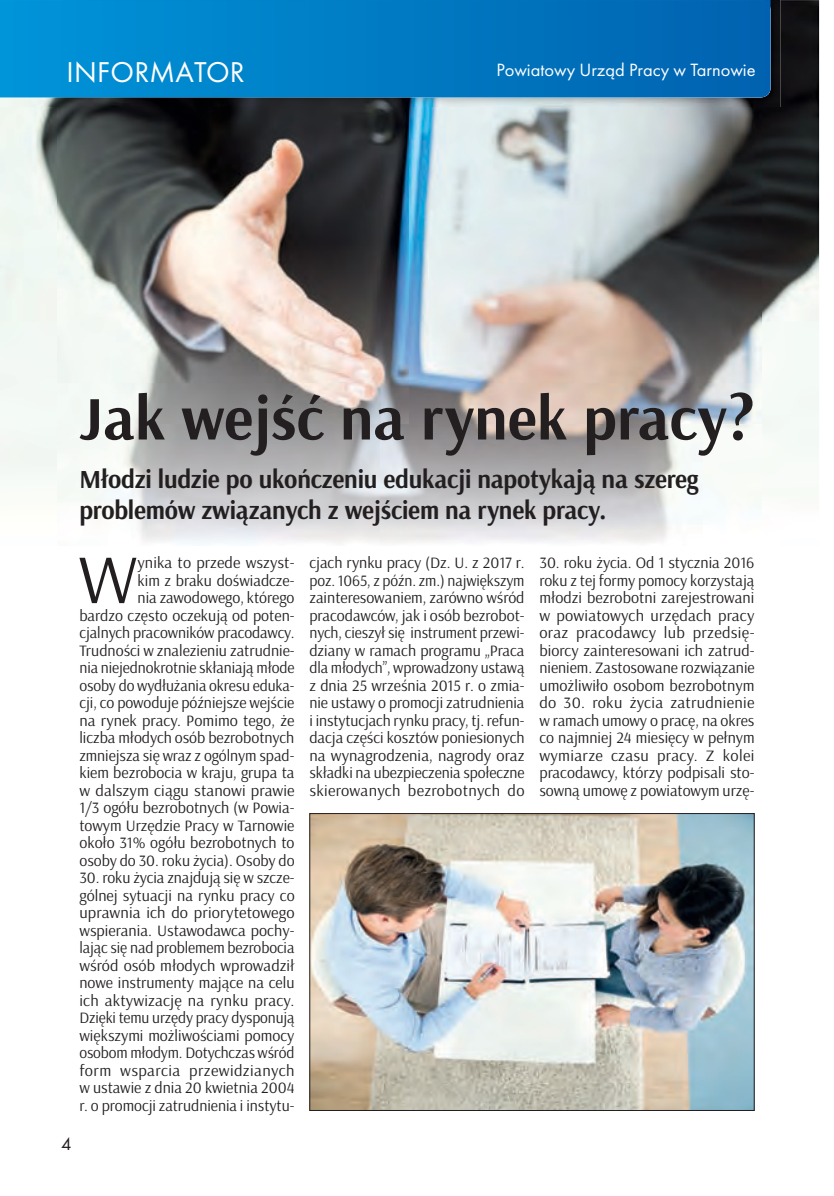
<style>
.page{position:relative;width:834px;height:1196px;background:#fff}
.page>*{position:absolute;margin:0;border:0;box-sizing:border-box;transform-origin:0 0}
.t1{font:69.83px "Arsenal";color:#231f20}
.t2{font:700 61.95px "Arsenal";color:#231f20}
.t3{font:29.75px "Futura";letter-spacing:.01em;color:#fff}
.t4{font:700 26.07px/31.2px "Arsenal";letter-spacing:-.01em;color:#231f20}
.t5{font:18.38px "Futura";color:#fff}
.t6{font:18.38px "Futura";color:#231f20}
.t7{font:15.92px/17.5px "Arsenal";color:#231f20;text-align:justify}
</style>
<div class="page">
<img style="left:0;top:107px;width:58px;height:392px">
<img style="left:761px;top:0;width:58px;height:452px">
<img style="left:58px;top:107px;width:703px;height:437px">
<img style="left:311px;top:815px;width:441px;height:293px">
<div style="left:309px;top:813px;width:445px;height:297px;border:1px solid #231f20"></div>
<img style="left:0;top:0;width:780px;height:107px">
<svg style="left:0;top:0;width:770px;height:97px;background:#007bc3"></svg>
<h3 class="t3" style="left:66px;top:54px;width:180px">INFORMATOR</h3>
<p class="t5" style="left:496px;top:59px;width:261px">Powiatowy Urząd Pracy w Tarnowie</p>
<h2 class="t2" style="left:79px;top:380px;width:676px">Jak wejść na rynek pracy?</h2>
<h3 class="t4" style="left:79px;top:464px;width:620px">Młodzi ludzie po ukończeniu edukacji napotykają na szereg problemów związanych z wejściem na rynek pracy.</h3>
<p class="t6" style="left:61px;top:1132px;width:12px">4</p>
<p class="t7" style="left:79px;top:554px;width:217px;text-align:right">ynika to przede wszyst-<br>kim z braku doświadcze-<br>nia zawodowego, którego<br>bardzo często oczekują od poten&shy;cjalnych pracowników pracodawcy.<br>Trudności w znalezieniu zatrudnie&shy;nia niejednokrotnie skłaniają młode osoby do wydłużania okresu eduka&shy;cji, co powoduje późniejsze wejście na rynek pracy. Pomimo tego, że liczba młodych osób bezrobotnych zmniejsza się wraz z ogólnym spad&shy;kiem bezrobocia w kraju, grupa ta w dalszym ciągu stanowi prawie<br>1/3 ogółu bezrobotnych (w Powia&shy;towym Urzędzie Pracy w Tarnowie około 31% ogółu bezrobotnych to osoby do 30. roku życia). Osoby do</p>
<p class="t7" style="left:79px;top:869px;width:217px">30. roku życia znajdują się w szcze&shy;gólnej sytuacji na rynku pracy co uprawnia ich do priorytetowego wspierania. Ustawodawca pochy&shy;lając się nad problemem bezrobocia wśród osób młodych wprowadził nowe instrumenty mające na celu ich aktywizację na rynku pracy.<br>Dzięki temu urzędy pracy dysponują większymi możliwościami pomocy osobom młodym. Dotychczas wśród form wsparcia przewidzianych w ustawie z dnia 20 kwietnia 2004 r. o promocji zatrudnienia i instytu-</p>
<h1 class="t1" style="left:78px;top:537px;width:61px">W</h1>
<p class="t7" style="left:309px;top:554px;width:217px">cjach rynku pracy (Dz. U. z 2017 r. poz. 1065, z późn. zm.) największym zainteresowaniem, zarówno wśród pracodawców, jak i osób bezrobot&shy;nych, cieszył się instrument przewi&shy;dziany w ramach programu „Praca dla młodych”, wprowadzony ustawą z dnia 25 września 2015 r. o zmia&shy;nie ustawy o promocji zatrudnienia i instytucjach rynku pracy, tj. refun&shy;dacja części kosztów poniesionych na wynagrodzenia, nagrody oraz składki na ubezpieczenia społeczne skierowanych bezrobotnych do</p>
<p class="t7" style="left:539px;top:554px;width:217px">30. roku życia. Od 1 stycznia 2016 roku z tej formy pomocy korzystają młodzi bezrobotni zarejestrowani w powiatowych urzędach pracy oraz pracodawcy lub przedsię&shy;biorcy zainteresowani ich zatrud&shy;nieniem. Zastosowane rozwiązanie umożliwiło osobom bezrobotnym do 30. roku życia zatrudnienie w ramach umowy o pracę, na okres co najmniej 24 miesięcy w pełnym wymiarze czasu pracy. Z kolei pracodawcy, którzy podpisali sto&shy;sowną umowę z powiatowym urzę-</p>
</div>
